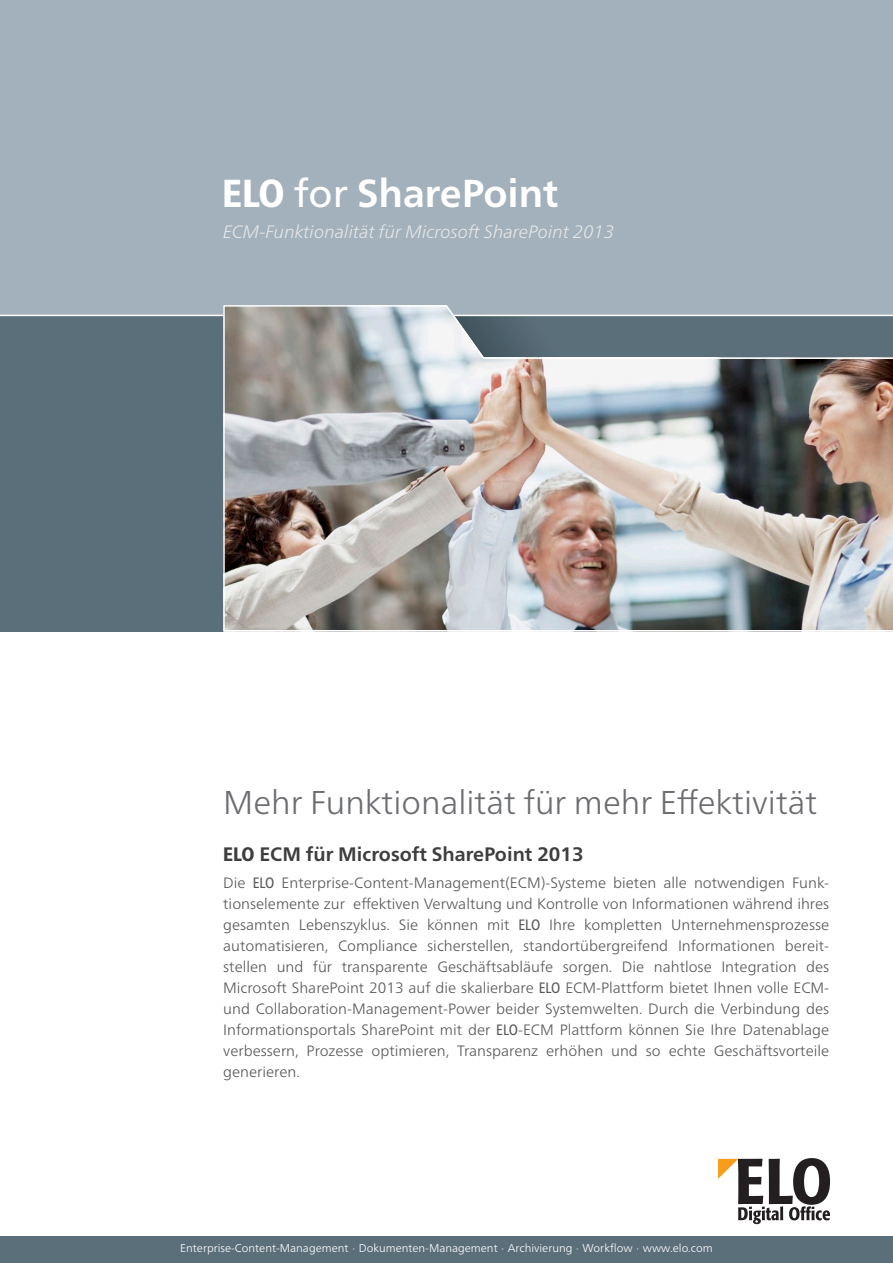
<style>
.page{position:relative;width:893px;height:1263px;background:#fff}
.page>*{position:absolute;margin:0;border:0;box-sizing:border-box;transform-origin:0 0}
.t1{font:700 39px "Frutiger Neue LTW1 G";color:#fff}
.t2{font:300 33px "Frutiger Neue LTW1 G";color:#6c6d70}
.Headlines_Content{font:700 19.5px "Frutiger Neue LTW1 G";color:#3e3e3f}
.t3{font:italic 300 18px "Frutiger Neue LTW1 G";color:#e6e7e9}
.Fließtext_Content{font:300 15px/21px "Frutiger Neue LTW1 G";color:#57585a;text-align:justify}
.t4{font:300 11.25px "Frutiger Neue LTW1 G";color:#fff}
.s1{font-weight:800;font-stretch:condensed}
.s2{font-weight:400}
.s3{font-weight:400;font-stretch:condensed}
</style>
<div class="page">
<div style="left:0;top:0;width:893px;height:316px;background:#a2b1bb"></div>
<div style="left:0;top:316px;width:223px;height:315px;background:#5b6f7b"></div>
<hr style="left:0;top:315px;width:893px;height:1px;background:#fff">
<img style="left:222px;top:305px;width:671px;height:327px">
<svg style="left:718px;top:1158px;width:112px;height:66px"></svg>
<div style="left:0;top:1236px;width:893px;height:27px;background:#5b6f7b"></div>
<p class="t1" style="left:222px;top:170px;width:338px"><span class="s1">ELO</span> <span class="s2">for</span> SharePoint</p>
<p class="t3" style="left:223px;top:221px;width:393px">ECM-Funktionalität für Microsoft SharePoint 2013</p>
<p class="t2" style="left:223px;top:782px;width:596px">Mehr Funktionalität für mehr Effektivität</p>
<p class="Headlines_Content" style="left:223px;top:842px;width:362px"><span class="s1">ELO</span> ECM für Microsoft SharePoint 2013</p>
<p class="Fließtext_Content" style="left:223px;top:872px;width:607px">Die <span class="s3">ELO</span> Enterprise-Content-Management(ECM)-Systeme bieten alle notwendigen Funk&shy;tionselemente zur effektiven Verwaltung und Kontrolle von Informationen während ihres gesamten Lebenszyklus. Sie können mit <span class="s3">ELO</span> Ihre kompletten Unternehmensprozesse automatisieren, Compliance sicherstellen, standortübergreifend Informationen bereit&shy;stellen und für transparente Geschäftsabläufe sorgen. Die nahtlose Integration des Microsoft SharePoint 2013 auf die skalierbare <span class="s3">ELO</span> ECM-Plattform bietet Ihnen volle ECM&shy;und Collaboration-Management-Power beider Systemwelten. Durch die Verbindung des Informationsportals SharePoint mit der <span class="s3">ELO</span>-ECM Plattform können Sie Ihre Datenablage verbessern, Prozesse optimieren, Transparenz erhöhen und so echte Geschäftsvorteile generieren.</p>
<p class="t4" style="left:180px;top:1241px;width:534px">Enterprise-Content-Management · Dokumenten-Management · Archivierung · Workflow · www.elo.com</p>
</div>
